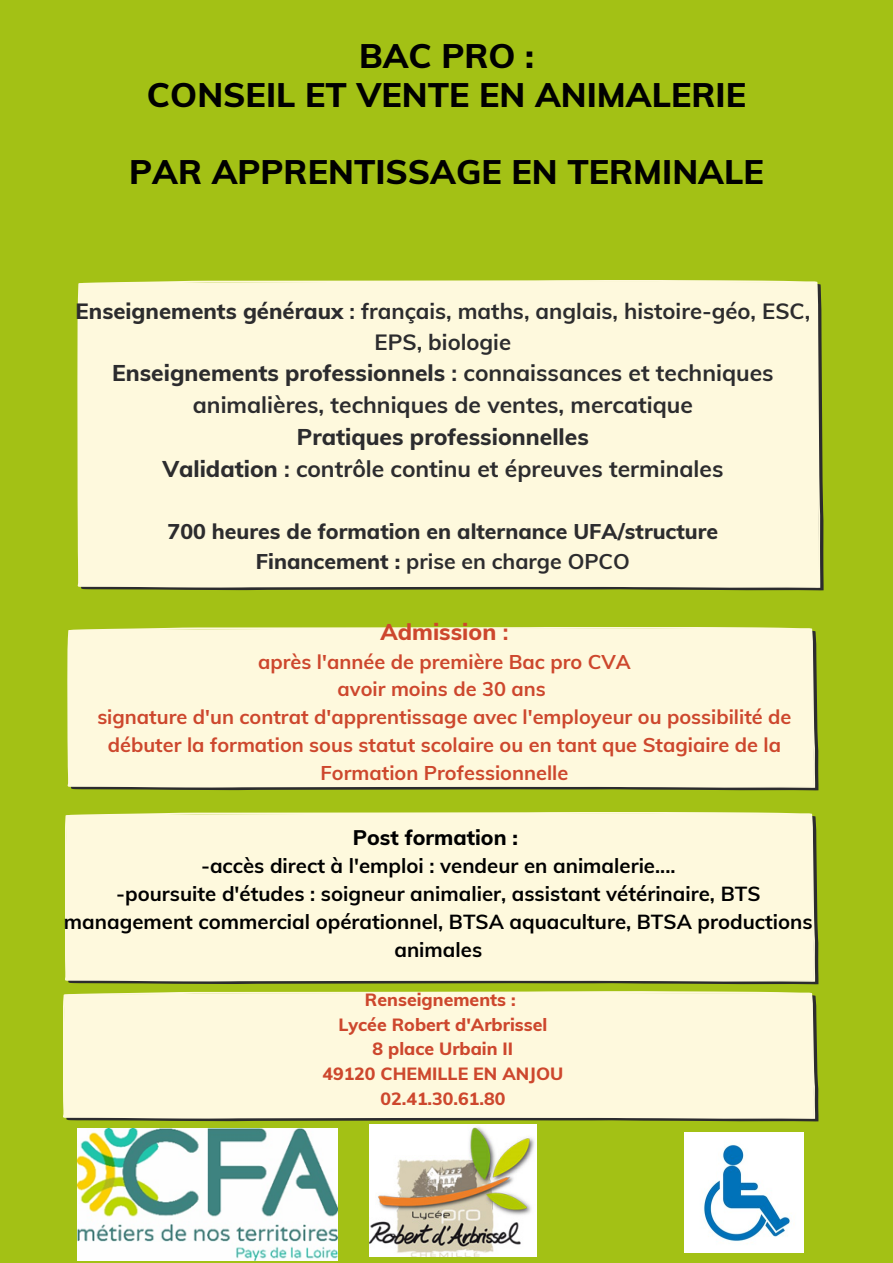
<style>
.page{position:relative;width:893px;height:1263px;background:#a3c115}
.page>*{position:absolute;margin:0;border:0;box-sizing:border-box;transform-origin:0 0}
.t1{font:800 34.05px "Muli";color:#000}
.t2{font:800 22.88px "Muli";color:#cd472d}
.t3{font:700 22.8px/32px "Muli";color:#2c2c2e;text-align:center}
.t4{font:800 22.8px "Muli";color:#2c2c2e}
.t5{font:700 22.05px/30.8px "Muli";color:#2c2c2e;text-align:center}
.t6{font:800 21.3px "Muli";color:#2c2c2e}
.t7{font:700 21.3px "Muli";color:#2c2c2e}
.t8{font:800 21.08px "Muli";color:#000}
.t9{font:700 20.33px/28.1px "Muli";color:#000;text-align:center}
.t10{font:700 19.95px/27.8px "Muli";color:#cd472d;text-align:center}
.t11{font:800 17.7px "Muli";color:#cd472d}
.s1{font-weight:800}
.s2{font-weight:700}
</style>
<div class="page">
<div style="left:63px;top:991px;width:752px;height:128px;background:#fef9dd"></div>
<div style="left:65px;top:812px;width:750px;height:170px;background:#fef9dd"></div>
<div style="left:67px;top:627px;width:748px;height:161px;background:#fef9dd"></div>
<div style="left:77px;top:280px;width:743px;height:308px;background:#fef9dd"></div>
<img style="left:369px;top:1125px;width:168px;height:131px">
<img style="left:684px;top:1132px;width:120px;height:120px">
<img style="left:77px;top:1129px;width:261px;height:131px">
<p class="t1" style="left:359px;top:33px;width:177px">BAC PRO :</p>
<p class="t1" style="left:147px;top:72px;width:601px">CONSEIL ET VENTE EN ANIMALERIE</p>
<p class="t1" style="left:129px;top:150px;width:636px">PAR APPRENTISSAGE EN TERMINALE</p>
<p class="t5" style="left:76px;top:295px;width:736px"><span class="s1">Enseignements généraux</span> : français, maths, anglais, histoire-géo, ESC,<br>EPS, biologie</p>
<p class="t3" style="left:112px;top:356px;width:663px"><span class="s1">Enseignements professionnels</span> : connaissances et techniques animalières, techniques de ventes, mercatique</p>
<p class="t4" style="left:297px;top:422px;width:293px">Pratiques professionnelles</p>
<p class="t3" style="left:162px;top:452px;width:562px"><span class="s1">Validation</span> : contrôle continu et épreuves terminales</p>
<p class="t6" style="left:168px;top:518px;width:552px">700 heures de formation en alternance UFA/structure</p>
<p class="t7" style="left:256px;top:547px;width:375px"><span class="s1">Financement :</span> prise en charge OPCO</p>
<p class="t2" style="left:380px;top:617px;width:129px">Admission <span class="s2">:</span></p>
<p class="t10" style="left:258px;top:647px;width:374px">après l'année de première Bac pro CVA</p>
<p class="t10" style="left:337px;top:675px;width:210px">avoir moins de 30 ans</p>
<p class="t10" style="left:97px;top:703px;width:695px">signature d'un contrat d'apprentissage avec l'employeur ou possibilité de débuter la formation sous statut scolaire ou en tant que Stagiaire de la<br>Formation Professionnelle</p>
<p class="t8" style="left:353px;top:823px;width:167px">Post formation :</p>
<p class="t9" style="left:201px;top:851px;width:476px">-accès direct à l'emploi : vendeur en animalerie....</p>
<p class="t9" style="left:64px;top:879px;width:750px">-poursuite d'études : soigneur animalier, assistant vétérinaire, BTS management commercial opérationnel, BTSA aquaculture, BTSA productions animales</p>
<p class="t11" style="left:365px;top:988px;width:152px">Renseignements :</p>
<p class="t11" style="left:338px;top:1013px;width:210px">Lycée Robert d'Arbrissel</p>
<p class="t11" style="left:372px;top:1037px;width:142px">8 place Urbain II</p>
<p class="t11" style="left:322px;top:1062px;width:242px">49120 CHEMILLE EN ANJOU</p>
<p class="t11" style="left:380px;top:1087px;width:126px">02.41.30.61.80</p>
</div>
